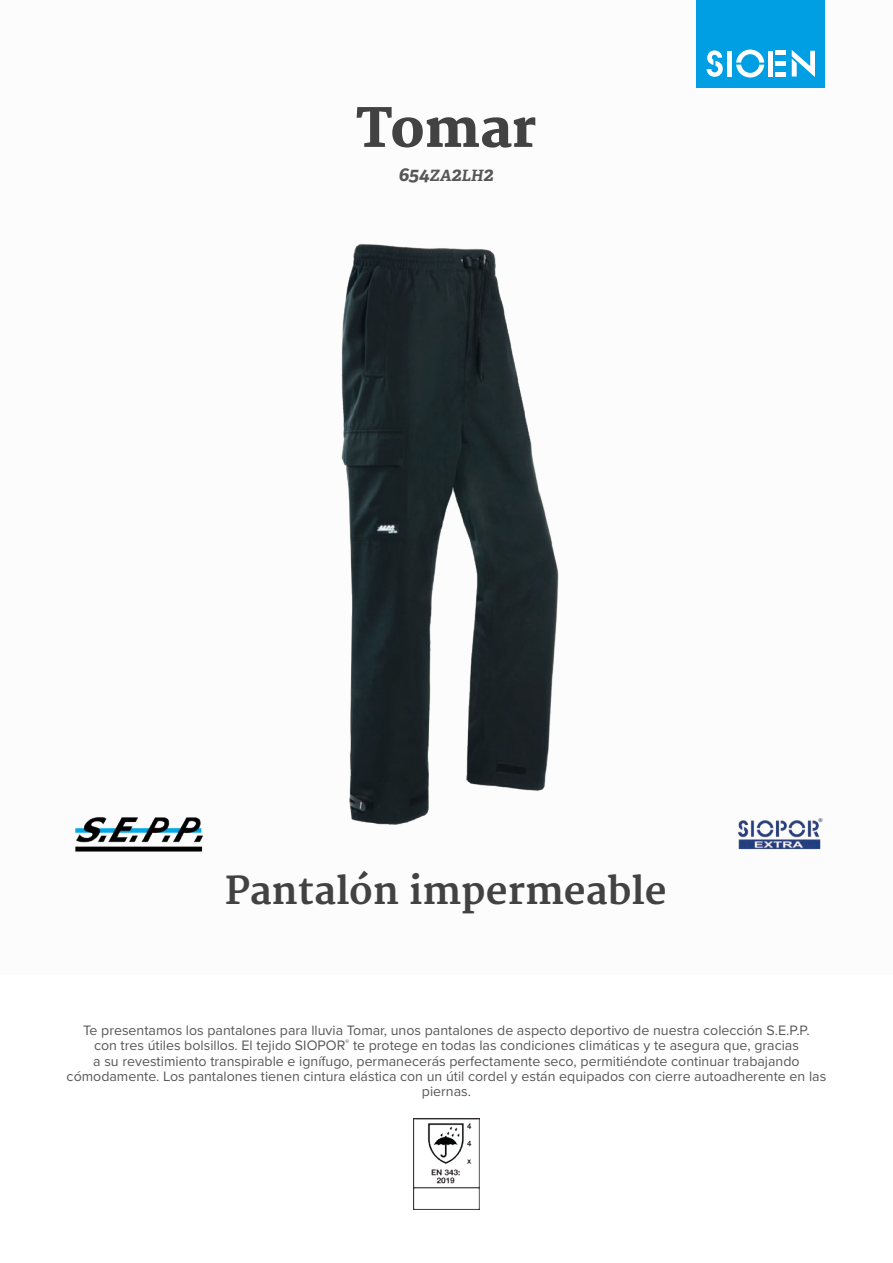
<style>
.page{position:relative;width:893px;height:1263px;background:#fff}
.page>*{position:absolute;margin:0;border:0;box-sizing:border-box;transform-origin:0 0}
.t1{font:800 52.5px "Merriweather";color:#424243}
.t2{font:700 37.5px "Merriweather";color:#424243}
.t3{font:italic 700 19.5px "Adelle PE";color:#575756}
.t4{font:14.25px/15.3px "Proxima Nova";color:#575756;text-align:center}
.s1{font-size:15.6px}
</style>
<div class="page">
<div style="left:697px;top:0;width:128px;height:88px;background:#009fe3"></div>
<svg style="left:707px;top:50px;width:16px;height:27px"></svg>
<svg style="left:736px;top:50px;width:28px;height:28px"></svg>
<div style="left:727px;top:51px;width:5px;height:26px;background:#fff"></div>
<div style="left:768px;top:51px;width:5px;height:26px;background:#fff"></div>
<div style="left:775px;top:72px;width:11px;height:5px;background:#fff"></div>
<div style="left:775px;top:61px;width:11px;height:5px;background:#fff"></div>
<hr style="left:775px;top:51px;width:11px;height:4px;background:#fff">
<svg style="left:792px;top:50px;width:23px;height:27px"></svg>
<img style="left:737px;top:818px;width:86px;height:32px">
<img style="left:75px;top:817px;width:129px;height:35px">
<img style="left:413px;top:1118px;width:67px;height:92px">
<img style="left:341px;top:243px;width:218px;height:582px">
<h1 class="t1" style="left:355px;top:98px;width:182px">Tomar</h1>
<h3 class="t3" style="left:398px;top:160px;width:97px">654<span class="s1">ZA</span>2<span class="s1">LH</span>2</h3>
<h2 class="t2" style="left:225px;top:869px;width:443px">Pantalón impermeable</h2>
<p class="t4" style="left:67px;top:1022px;width:761px">Te presentamos los pantalones para lluvia Tomar, unos pantalones de aspecto deportivo de nuestra colección S.E.P.P.<br>con tres útiles bolsillos. El tejido SIOPOR<sup>®</sup> te protege en todas las condiciones climáticas y te asegura que, gracias<br>a su revestimiento transpirable e ignífugo, permanecerás perfectamente seco, permitiéndote continuar trabajando cómodamente. Los pantalones tienen cintura elástica con un útil cordel y están equipados con cierre autoadherente en las piernas.</p>
</div>
